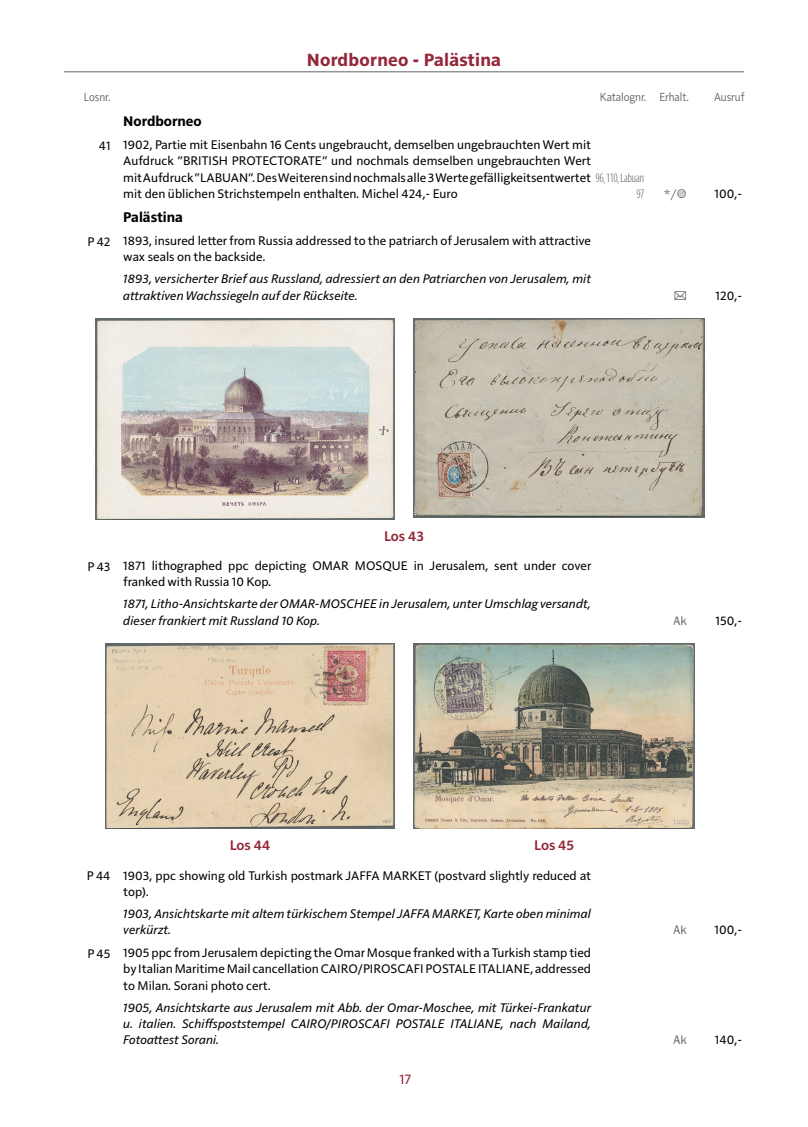
<style>
.page{position:relative;width:808px;height:1127px;background:#fff}
.page>*{position:absolute;margin:0;border:0;box-sizing:border-box;transform-origin:0 0}
.t1{font:700 18px "Solitaire MVB Pro";letter-spacing:.015em;color:#942738}
.t2{font:700 14.25px "Solitaire MVB Pro";color:#000}
.t3{font:600 14.25px "Solitaire MVB Pro";color:#942738}
.t4{font:14.25px "Solitaire MVB Pro";color:#942738}
.t5{font:12.75px/16.2px "Solitaire MVB Pro";color:#000}
.t6{font:italic 12.75px/16.2px "Solitaire MVB Pro";color:#000}
.t7{font:12px "Solitaire MVB Pro";letter-spacing:-.005em;color:#646363;scale:.9 1}
.t8{font:700 12px "Parisine Std Comp Clair";color:#646363}
.s1{font-family:"Parisine Std Comp Clair";font-weight:700;font-size:12px;color:#646363}
</style>
<div class="page">
<hr style="left:64px;top:71px;width:680px;height:1px;background:#646363">
<img style="left:96px;top:319px;width:298px;height:200px">
<img style="left:414px;top:319px;width:290px;height:199px">
<img style="left:106px;top:644px;width:288px;height:184px">
<img style="left:414px;top:644px;width:281px;height:185px">
<h1 class="t1" style="left:307px;top:48px;width:196px">Nordborneo - Palästina</h1>
<p class="t7" style="left:84px;top:88px;width:31px">Losnr.</p>
<p class="t7" style="left:600px;top:88px;width:100px">Katalognr. Erhalt.</p>
<p class="t7" style="left:714px;top:88px;width:35px">Ausruf</p>
<p class="t2" style="left:123px;top:112px;width:80px">Nordborneo</p>
<p class="t5" style="left:123px;top:136px;width:522px;text-indent:-24px">41 1902, Partie mit Eisenbahn 16 Cents ungebraucht, demselben ungebrauchten Wert mit Aufdruck ”BRITISH PROTECTORATE” und nochmals demselben ungebrauchten Wert<br>mit Aufdruck ”LABUAN”. Des Weiteren sind nochmals alle 3 Werte gefälligkeitsentwertet <span class="s1">96, 110, Labuan </span>mit den üblichen Strichstempeln enthalten. Michel 424,- Euro</p>
<p class="t8" style="left:637px;top:187px;width:9px">97</p>
<p class="t5" style="left:714px;top:184px;width:29px">100,-</p>
<p class="t2" style="left:123px;top:207px;width:61px">Palästina</p>
<p class="t5" style="left:123px;top:232px;width:469px;text-indent:-36px">P 42 1893, insured letter from Russia addressed to the patriarch of Jerusalem with attractive wax seals on the backside.</p>
<p class="t6" style="left:123px;top:270px;width:469px">1893, versicherter Brief aus Russland, adressiert an den Patriarchen von Jerusalem, mit attraktiven Wachssiegeln auf der Rückseite.</p>
<p class="t3" style="left:384px;top:526px;width:41px">Los 43</p>
<p class="t5" style="left:123px;top:557px;width:469px;text-indent:-36px">P 43 1871 lithographed ppc depicting OMAR MOSQUE in Jerusalem, sent under cover franked with Russia 10 Kop.</p>
<p class="t6" style="left:123px;top:595px;width:469px">1871, Litho-Ansichtskarte der OMAR-MOSCHEE in Jerusalem, unter Umschlag versandt, dieser frankiert mit Russland 10 Kop.</p>
<p class="t3" style="left:230px;top:835px;width:42px">Los 44</p>
<p class="t3" style="left:534px;top:835px;width:41px">Los 45</p>
<p class="t5" style="left:123px;top:866px;width:469px;text-indent:-36px">P 44 1903, ppc showing old Turkish postmark JAFFA MARKET (postvard slightly reduced at top).</p>
<p class="t6" style="left:123px;top:904px;width:469px">1903, Ansichtskarte mit altem türkischem Stempel JAFFA MARKET, Karte oben minimal verkürzt.</p>
<p class="t5" style="left:123px;top:944px;width:469px;text-align:justify;text-indent:-36px">P 45 1905 ppc from Jerusalem depicting the Omar Mosque franked with a Turkish stamp tied by Italian Maritime Mail cancellation CAIRO/PIROSCAFI POSTALE ITALIANE, addressed to Milan. Sorani photo cert.</p>
<p class="t6" style="left:123px;top:998px;width:469px;text-align:justify">1905, Ansichtskarte aus Jerusalem mit Abb. der Omar-Moschee, mit Türkei-Frankatur u. italien. Schiffspoststempel CAIRO/PIROSCAFI POSTALE ITALIANE, nach Mailand, Fotoattest Sorani.</p>
<p class="t4" style="left:399px;top:1069px;width:13px">17</p>
<p class="t5" style="left:715px;top:286px;width:28px">120,-</p>
<p class="t5" style="left:715px;top:611px;width:28px">150,-</p>
<p class="t5" style="left:714px;top:921px;width:29px">100,-</p>
<p class="t5" style="left:715px;top:1031px;width:29px">140,-</p>
</div>
